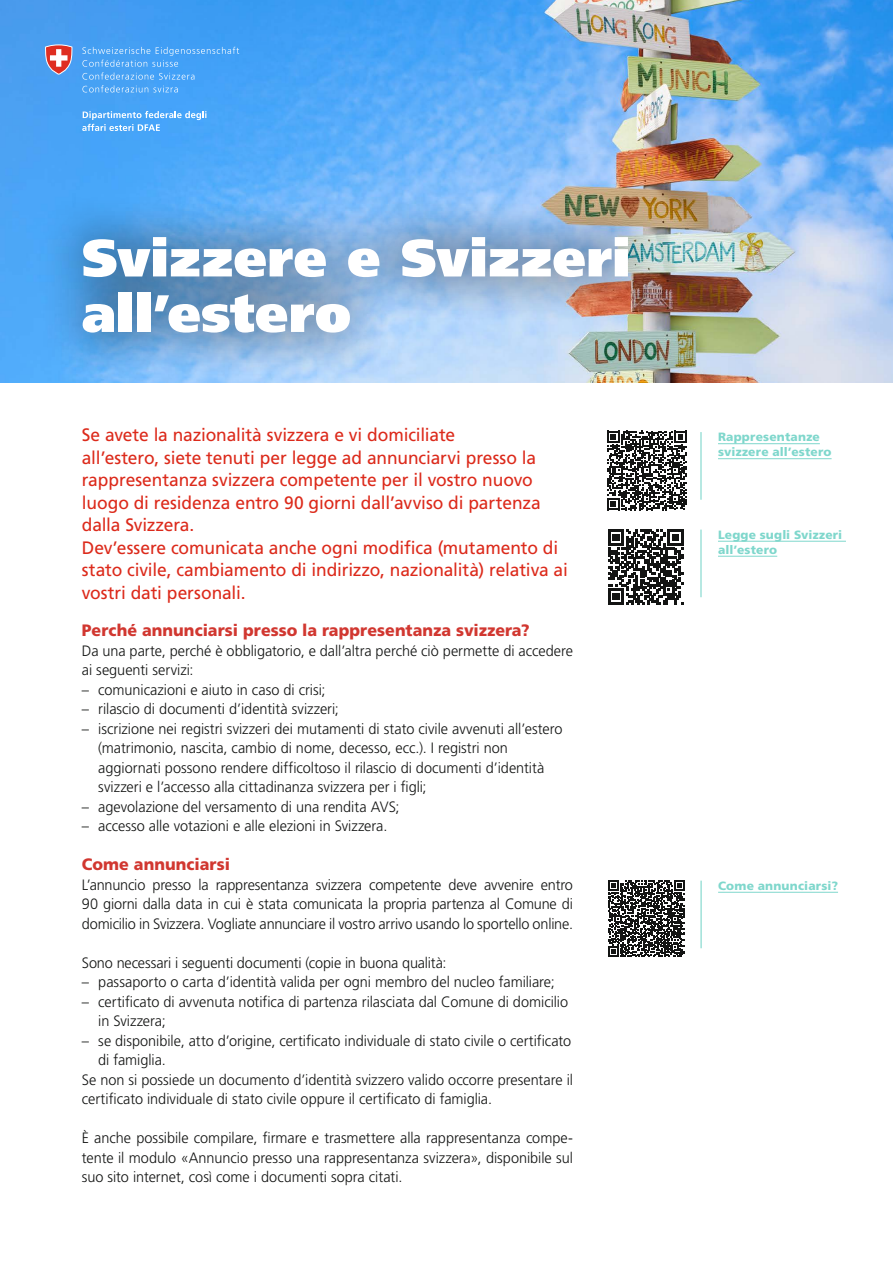
<style>
.page{position:relative;width:893px;height:1263px;background:#fff}
.page>*{position:absolute;margin:0;border:0;box-sizing:border-box;transform-origin:0 0}
.Titel{font:900 52.5px/55.5px "Frutiger LT Pro";letter-spacing:.005em;color:#fff}
._4_Lauf_Lead{font:18px/22.5px "Frutiger LT Pro";letter-spacing:-.005em;color:#dc2a1b}
._3_Zwischentitel_12pt_LiBold{font:900 16.5px "Frutiger LT Pro";letter-spacing:.005em;color:#d13730}
._4_Lauftext_9{font:300 15px/19.5px "Frutiger LT Pro";color:#131413}
.QR_Link{font:900 12px/15px "Frutiger LT Pro";letter-spacing:.015em;color:#7fd7cc}
</style>
<div class="page">
<img style="left:0;top:0;width:893px;height:383px">
<div style="left:38px;top:192px;width:637px;height:187px;background:#131413;opacity:.8"></div>
<svg style="left:45px;top:45px;width:28px;height:30px"></svg>
<svg style="left:82px;top:47px;width:157px;height:45px;background:#52a8f6"></svg>
<svg style="left:82px;top:111px;width:124px;height:20px;background:#6db7f9"></svg>
<svg style="left:608px;top:529px;width:75px;height:76px"></svg>
<svg style="left:607px;top:431px;width:80px;height:79px"></svg>
<hr style="left:700px;top:530px;width:1px;height:67px;background:#7fd7cc">
<hr style="left:718px;top:541px;width:128px;height:1px;background:#7fd7cc">
<hr style="left:718px;top:556px;width:59px;height:1px;background:#7fd7cc">
<hr style="left:700px;top:432px;width:1px;height:68px;background:#7fd7cc">
<hr style="left:718px;top:443px;width:102px;height:1px;background:#7fd7cc">
<hr style="left:718px;top:458px;width:114px;height:1px;background:#7fd7cc">
<svg style="left:608px;top:880px;width:77px;height:77px"></svg>
<hr style="left:700px;top:881px;width:2px;height:67px;background:#7fd7cc">
<hr style="left:718px;top:892px;width:120px;height:1px;background:#7fd7cc">
<p class="Titel" style="left:82px;top:230px;width:550px">Svizzere e Svizzeri all’estero</p>
<p class="_4_Lauf_Lead" style="left:82px;top:424px;width:460px">Se avete la nazionalità svizzera e vi domiciliate<br>all’estero, siete tenuti per legge ad annunciarvi presso la rappresentanza svizzera competente per il vostro nuovo luogo di residenza entro 90 giorni dall’avviso di partenza dalla Svizzera.</p>
<p class="_4_Lauf_Lead" style="left:82px;top:536px;width:487px">Dev’essere comunicata anche ogni modifica (mutamento di stato civile, cambiamento di indirizzo, nazionalità) relativa ai vostri dati personali.</p>
<p class="_3_Zwischentitel_12pt_LiBold" style="left:82px;top:620px;width:449px">Perché annunciarsi presso la rappresentanza svizzera?</p>
<p class="_4_Lauftext_9" style="left:82px;top:641px;width:493px">Da una parte, perché è obbligatorio, e dall’altra perché ciò permette di accedere ai seguenti servizi:</p>
<p class="_4_Lauftext_9" style="left:82px;top:680px;width:245px">– comunicazioni e aiuto in caso di crisi;</p>
<p class="_4_Lauftext_9" style="left:82px;top:699px;width:259px">– rilascio di documenti d’identità svizzeri;</p>
<p class="_4_Lauftext_9" style="left:98px;top:719px;width:466px;text-indent:-16px">– iscrizione nei registri svizzeri dei mutamenti di stato civile avvenuti all’estero (matrimonio, nascita, cambio di nome, decesso, ecc.). I registri non aggiornati possono rendere difficoltoso il rilascio di documenti d’identità svizzeri e l’accesso alla cittadinanza svizzera per i figli;</p>
<p class="_4_Lauftext_9" style="left:82px;top:797px;width:319px">– agevolazione del versamento di una rendita AVS;</p>
<p class="_4_Lauftext_9" style="left:82px;top:816px;width:307px">– accesso alle votazioni e alle elezioni in Svizzera.</p>
<p class="_3_Zwischentitel_12pt_LiBold" style="left:82px;top:854px;width:150px">Come annunciarsi</p>
<p class="_4_Lauftext_9" style="left:82px;top:875px;width:493px;text-align:justify">L’annuncio presso la rappresentanza svizzera competente deve avvenire entro 90 giorni dalla data in cui è stata comunicata la propria partenza al Comune di domicilio in Svizzera. Vogliate annunciare il vostro arrivo usando lo sportello online.</p>
<p class="_4_Lauftext_9" style="left:82px;top:953px;width:366px">Sono necessari i seguenti documenti (copie in buona qualità:</p>
<p class="_4_Lauftext_9" style="left:82px;top:972px;width:474px">– passaporto o carta d’identità valida per ogni membro del nucleo familiare;</p>
<p class="_4_Lauftext_9" style="left:98px;top:992px;width:471px;text-indent:-16px">– certificato di avvenuta notifica di partenza rilasciata dal Comune di domicilio in Svizzera;</p>
<p class="_4_Lauftext_9" style="left:98px;top:1031px;width:475px;text-indent:-16px">– se disponibile, atto d’origine, certificato individuale di stato civile o certificato di famiglia.</p>
<p class="_4_Lauftext_9" style="left:82px;top:1070px;width:493px">Se non si possiede un documento d’identità svizzero valido occorre presentare il certificato individuale di stato civile oppure il certificato di famiglia.</p>
<p class="_4_Lauftext_9" style="left:82px;top:1128px;width:493px;text-align:justify">È anche possibile compilare, firmare e trasmettere alla rappresentanza compe&shy;tente il modulo «Annuncio presso una rappresentanza svizzera», disponibile sul suo sito internet, così come i documenti sopra citati.</p>
<p class="QR_Link" style="left:718px;top:429px;width:115px">Rappresentanze svizzere all’estero</p>
<p class="QR_Link" style="left:718px;top:527px;width:126px">Legge sugli Svizzeri all’estero</p>
<p class="QR_Link" style="left:718px;top:878px;width:121px">Come annunciarsi?</p>
</div>
